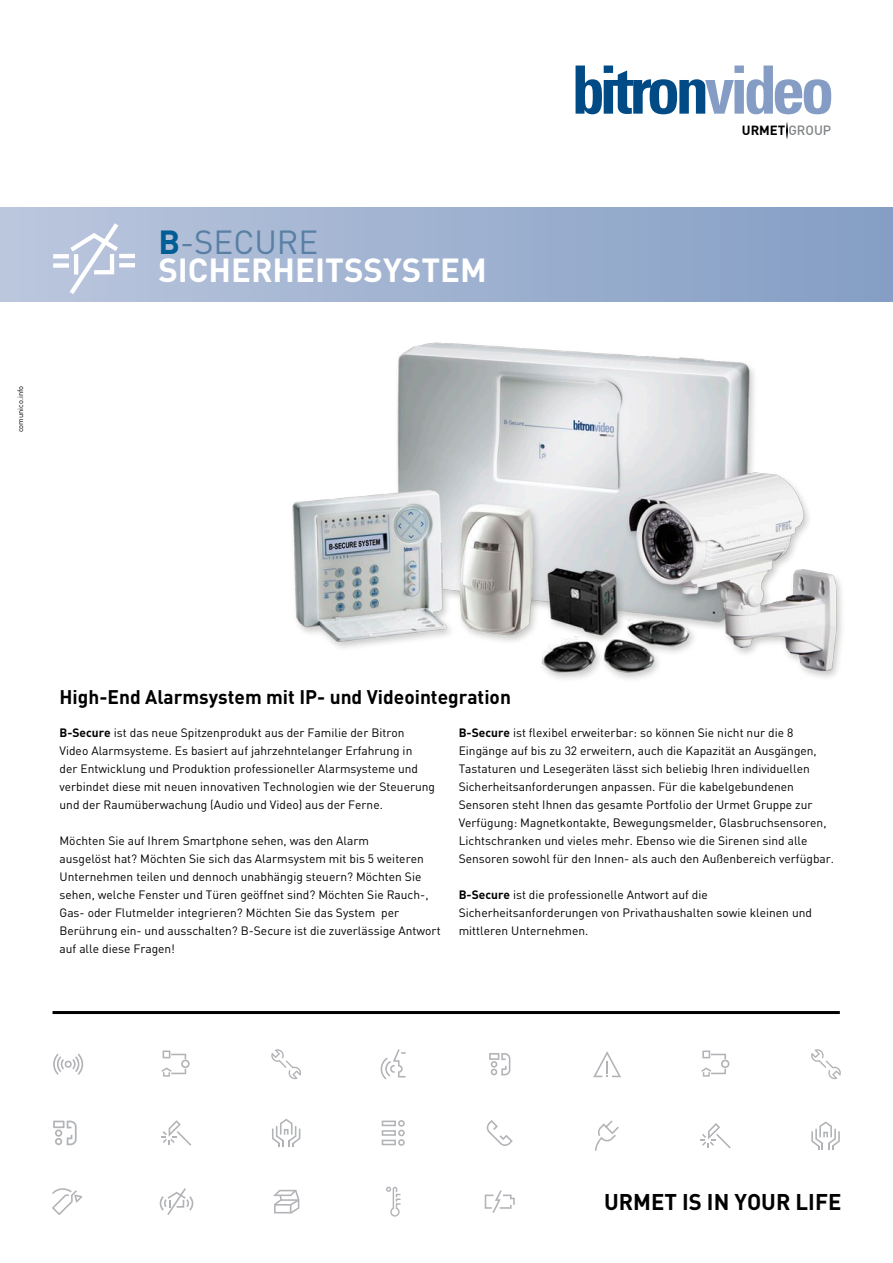
<style>
.page{position:relative;width:893px;height:1263px;background:#fff}
.page>*{position:absolute;margin:0;border:0;box-sizing:border-box;transform-origin:0 0}
.t1{font:700 33px "DIN";color:#fff}
.t2{font:33px "DIN";color:#5780a4}
.t3{font:700 22.5px "DIN";color:#000}
.t4{font:700 19.5px "DIN";color:#000}
.t5{font:700 13.2px "DIN";color:#000}
.t6{font:12px/18px "DIN";color:#000}
.t7{font:7.5px "DIN";color:#000}
.s1{font-weight:700;color:#005d95}
.s2{font-weight:500;color:#7f8284}
.s3{font-weight:700}
</style>
<div class="page">
<svg style="left:595px;top:1120px;width:24px;height:31px"></svg>
<svg style="left:811px;top:1121px;width:29px;height:29px"></svg>
<svg style="left:700px;top:1123px;width:31px;height:25px"></svg>
<svg style="left:53px;top:1053px;width:31px;height:22px"></svg>
<svg style="left:53px;top:1120px;width:24px;height:25px"></svg>
<svg style="left:273px;top:1190px;width:26px;height:23px"></svg>
<svg style="left:485px;top:1190px;width:30px;height:23px"></svg>
<svg style="left:386px;top:1187px;width:14px;height:29px"></svg>
<svg style="left:52px;top:1188px;width:30px;height:27px"></svg>
<svg style="left:160px;top:1188px;width:33px;height:27px"></svg>
<svg style="left:272px;top:1119px;width:28px;height:28px"></svg>
<svg style="left:487px;top:1120px;width:26px;height:26px"></svg>
<svg style="left:382px;top:1120px;width:23px;height:26px"></svg>
<svg style="left:161px;top:1120px;width:30px;height:26px"></svg>
<svg style="left:271px;top:1049px;width:30px;height:30px"></svg>
<svg style="left:593px;top:1051px;width:28px;height:26px"></svg>
<svg style="left:381px;top:1049px;width:25px;height:30px"></svg>
<svg style="left:161px;top:1050px;width:29px;height:27px"></svg>
<svg style="left:811px;top:1049px;width:30px;height:30px"></svg>
<svg style="left:701px;top:1050px;width:28px;height:27px"></svg>
<svg style="left:489px;top:1053px;width:21px;height:22px"></svg>
<hr style="left:53px;top:1011px;width:787px;height:3px;background:#000">
<img style="left:292px;top:342px;width:550px;height:337px">
<svg style="left:787px;top:122px;width:1px;height:17px"></svg>
<svg style="left:576px;top:66px;width:255px;height:48px"></svg>
<div style="left:0;top:208px;width:893px;height:93px;background:linear-gradient(to right,#bbc6dd,#849ec5)"></div>
<svg style="left:53px;top:223px;width:82px;height:71px"></svg>
<p class="t7" style="left:16px;top:432px;width:48px;rotate:-90deg">comunico.info</p>
<p class="t2" style="left:158px;top:221px;width:161px"><span class="s1">B</span>-SECURE</p>
<p class="t1" style="left:158px;top:249px;width:330px">SICHERHEITSSYSTEM</p>
<p class="t5" style="left:742px;top:121px;width:91px">URMET <span class="s2">GROUP</span></p>
<p class="t4" style="left:60px;top:684px;width:453px">High-End Alarmsystem mit IP- und Videointegration</p>
<p class="t6" style="left:60px;top:724px;width:377px"><span class="s3">B-Secure</span> ist das neue Spitzenprodukt aus der Familie der Bitron Video Alarmsysteme. Es basiert auf jahrzehntelanger Erfahrung in<br>der Entwicklung und Produktion professioneller Alarmsysteme und verbindet diese mit neuen innovativen Technologien wie der Steuerung und der Raumüberwachung (Audio und Video) aus der Ferne.</p>
<p class="t6" style="left:60px;top:832px;width:383px">Möchten Sie auf Ihrem Smartphone sehen, was den Alarm<br>ausgelöst hat? Möchten Sie sich das Alarmsystem mit bis 5 weiteren Unternehmen teilen und dennoch unabhängig steuern? Möchten Sie sehen, welche Fenster und Türen geöffnet sind? Möchten Sie Rauch-, Gas- oder Flutmelder integrieren? Möchten Sie das System per Berührung ein- und ausschalten? B-Secure ist die zuverlässige Antwort auf alle diese Fragen!</p>
<p class="t6" style="left:459px;top:724px;width:377px"><span class="s3">B-Secure</span> ist flexibel erweiterbar: so können Sie nicht nur die 8<br>Eingänge auf bis zu 32 erweitern, auch die Kapazität an Ausgängen, Tastaturen und Lesegeräten lässt sich beliebig Ihren individuellen Sicherheitsanforderungen anpassen. Für die kabelgebundenen Sensoren steht Ihnen das gesamte Portfolio der Urmet Gruppe zur Verfügung: Magnetkontakte, Bewegungsmelder, Glasbruchsensoren, Lichtschranken und vieles mehr. Ebenso wie die Sirenen sind alle Sensoren sowohl für den Innen- als auch den Außenbereich verfügbar.</p>
<p class="t6" style="left:459px;top:886px;width:355px"><span class="s3">B-Secure</span> ist die professionelle Antwort auf die<br>Sicherheitsanforderungen von Privathaushalten sowie kleinen und mittleren Unternehmen.</p>
<p class="t3" style="left:604px;top:1187px;width:239px">URMET IS IN YOUR LIFE</p>
</div>
